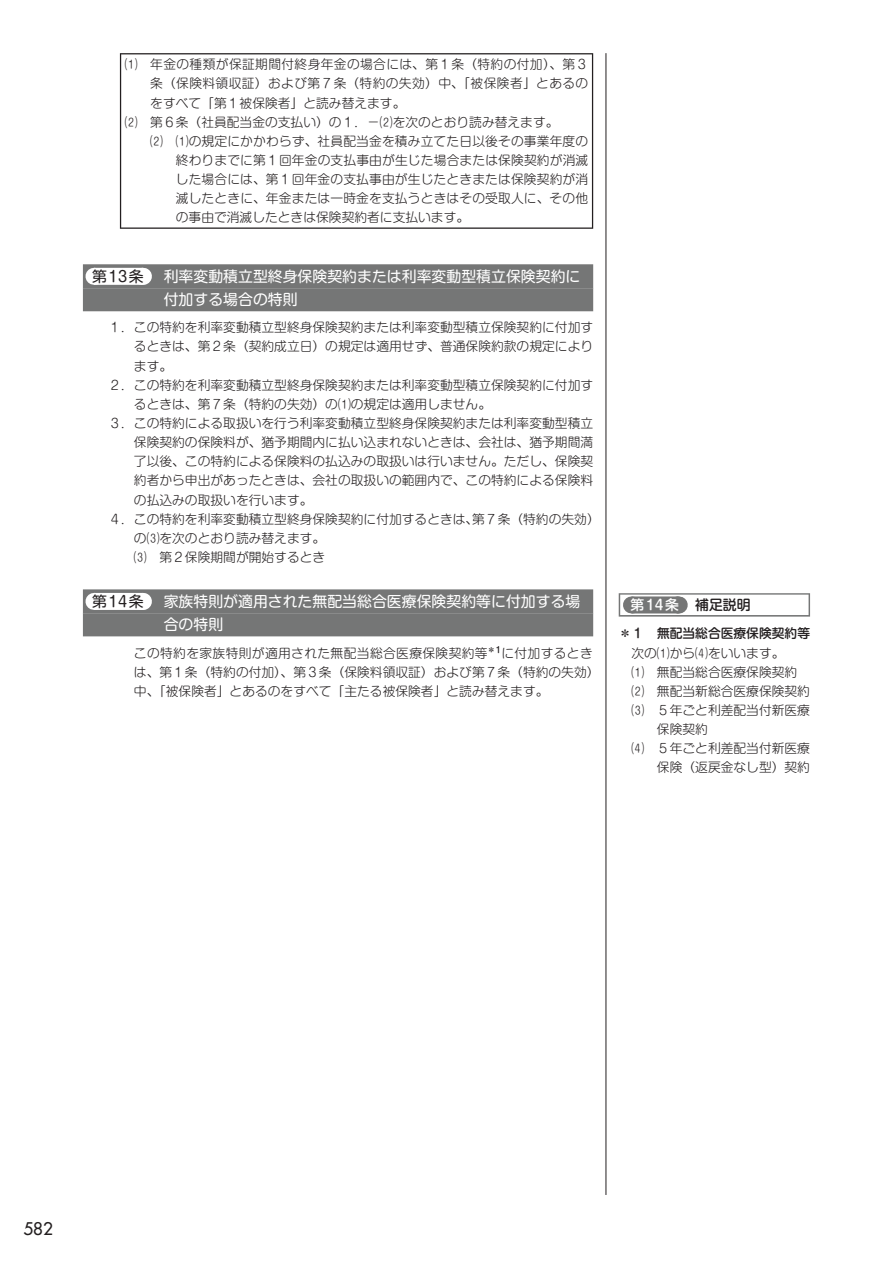
<style>
.page{position:relative;width:893px;height:1263px;background:#fff}
.page>*{position:absolute;margin:0;border:0;box-sizing:border-box;transform-origin:0 0}
.t1{font:16.95px "Futura";color:#231f20}
.t2{font:14.85px/22.4px "Shin M Go Pro Regular 90 pv RKSJ H";color:#fff}
.t3{font:14.85px "Shin M Go Pro Regular 90 pv RKSJ H";letter-spacing:.125em;color:#231f20}
.t4{font:13.8px "Shin M Go Pro Medium 90 pv RKSJ H";color:#fff}
.t5{font:12.75px/19.2px "Shin M Go Pro Light 90 pv RKSJ H";color:#231f20}
.t6{font:12.75px "Shin M Go Pro Light 90 pv RKSJ H";letter-spacing:.03em;color:#231f20}
.t7{font:12.75px "Shin M Go Pro Medium 90 pv RKSJ H";color:#231f20}
.s1{color:#231f20}
</style>
<div class="page">
<hr style="left:606px;top:53px;width:1px;height:1142px;background:#231f20">
<div style="left:83px;top:264px;width:510px;height:24px;background:#757676"></div>
<div style="left:94px;top:268px;width:48px;height:17px;background:#fff"></div>
<svg style="left:118px;top:268px;width:25px;height:17px"></svg>
<div style="left:83px;top:288px;width:510px;height:23px;background:#757676"></div>
<div style="left:83px;top:589px;width:510px;height:25px;background:#757676"></div>
<div style="left:94px;top:593px;width:48px;height:17px;background:#fff"></div>
<svg style="left:142px;top:593px;width:1px;height:17px"></svg>
<div style="left:83px;top:613px;width:510px;height:23px;background:#757676"></div>
<hr style="left:120px;top:53px;width:473px;height:1px;background:#231f20">
<hr style="left:120px;top:54px;width:1px;height:173px;background:#231f20">
<hr style="left:592px;top:54px;width:1px;height:173px;background:#231f20">
<hr style="left:120px;top:227px;width:473px;height:2px;background:#231f20">
<div style="left:619px;top:593px;width:191px;height:24px;background:linear-gradient(to right,#7a7b7b,#7a7b7b)"></div>
<div style="left:620px;top:595px;width:189px;height:20px;background:#fff"></div>
<div style="left:631px;top:596px;width:47px;height:17px;background:#757676"></div>
<svg style="left:655px;top:596px;width:24px;height:17px"></svg>
<p class="t6" style="left:125px;top:60px;width:465px">⑴ 年金の種類が保証期間付終身年金の場合には、第１条（特約の付加）、第３</p>
<p class="t6" style="left:150px;top:79px;width:440px">条（保険料領収証）および第７条（特約の失効）中、「被保険者」とあるの</p>
<p class="t5" style="left:150px;top:95px;width:257px">をすべて「第１被保険者」と読み替えます。</p>
<p class="t5" style="left:125px;top:114px;width:435px">⑵ 第６条（社員配当金の支払い）の１．－⑵を次のとおり読み替えます。</p>
<p class="t5" style="left:150px;top:133px;width:439px">⑵ ⑴の規定にかかわらず、社員配当金を積み立てた日以後その事業年度の</p>
<p class="t5" style="left:176px;top:152px;width:414px">終わりまでに第１回年金の支払事由が生じた場合または保険契約が消滅</p>
<p class="t5" style="left:176px;top:171px;width:414px">した場合には、第１回年金の支払事由が生じたときまたは保険契約が消</p>
<p class="t5" style="left:176px;top:191px;width:414px">滅したときに、年金または一時金を支払うときはその受取人に、その他</p>
<p class="t5" style="left:176px;top:210px;width:295px">の事由で消滅したときは保険契約者に支払います。</p>
<p class="t3" style="left:92px;top:271px;width:53px">第13条</p>
<p class="t2" style="left:164px;top:268px;width:418px">利率変動積立型終身保険契約または利率変動型積立保険契約に付加する場合の特則</p>
<p class="t5" style="left:108px;top:320px;width:486px">１．この特約を利率変動積立型終身保険契約または利率変動型積立保険契約に付加す</p>
<p class="t5" style="left:134px;top:339px;width:461px">るときは、第２条（契約成立日）の規定は適用せず、普通保険約款の規定により</p>
<p class="t5" style="left:134px;top:358px;width:40px">ます。</p>
<p class="t5" style="left:108px;top:377px;width:486px">２．この特約を利率変動積立型終身保険契約または利率変動型積立保険契約に付加す</p>
<p class="t5" style="left:134px;top:396px;width:359px">るときは、第７条（特約の失効）の⑴の規定は適用しません。</p>
<p class="t5" style="left:108px;top:415px;width:486px">３．この特約による取扱いを行う利率変動積立型終身保険契約または利率変動型積立</p>
<p class="t5" style="left:134px;top:434px;width:461px">保険契約の保険料が、猶予期間内に払い込まれないときは、会社は、猶予期間満</p>
<p class="t5" style="left:134px;top:454px;width:461px">了以後、この特約による保険料の払込みの取扱いは行いません。ただし、保険契</p>
<p class="t5" style="left:134px;top:473px;width:461px">約者から申出があったときは、会社の取扱いの範囲内で、この特約による保険料</p>
<p class="t5" style="left:134px;top:492px;width:180px">の払込みの取扱いを行います。</p>
<p class="t5" style="left:108px;top:511px;width:493px">４．この特約を利率変動積立型終身保険契約に付加するときは、第７条（特約の失効）</p>
<p class="t5" style="left:134px;top:530px;width:193px">の⑶を次のとおり読み替えます。</p>
<p class="t5" style="left:134px;top:549px;width:193px">⑶ 第２保険期間が開始するとき</p>
<p class="t3" style="left:92px;top:596px;width:53px">第14条</p>
<p class="t2" style="left:164px;top:593px;width:418px">家族特則が適用された無配当総合医療保険契約等に付加する場合の特則</p>
<p class="t5" style="left:134px;top:645px;width:467px">この特約を家族特則が適用された無配当総合医療保険契約等<sup>＊１</sup>に付加するときは、第１条（特約の付加）、第３条（保険料領収証）および第７条（特約の失効）中、「被保険者」とあるのをすべて「主たる被保険者」と読み替えます。</p>
<p class="t4" style="left:631px;top:600px;width:121px">第14条 <span class="s1">補足説明</span></p>
<p class="t7" style="left:619px;top:629px;width:193px">＊１ 無配当総合医療保険契約等</p>
<p class="t5" style="left:631px;top:645px;width:155px">次の⑴から⑷をいいます。</p>
<p class="t5" style="left:631px;top:664px;width:167px">⑴ 無配当総合医療保険契約</p>
<p class="t5" style="left:631px;top:683px;width:180px">⑵ 無配当新総合医療保険契約</p>
<p class="t5" style="left:631px;top:702px;width:180px">⑶ ５年ごと利差配当付新医療</p>
<p class="t5" style="left:657px;top:721px;width:53px">保険契約</p>
<p class="t5" style="left:631px;top:741px;width:180px">⑷ ５年ごと利差配当付新医療</p>
<p class="t5" style="left:657px;top:760px;width:155px">保険（返戻金なし型）契約</p>
<h1 class="t1" style="left:23px;top:1221px;width:31px">582</h1>
</div>
